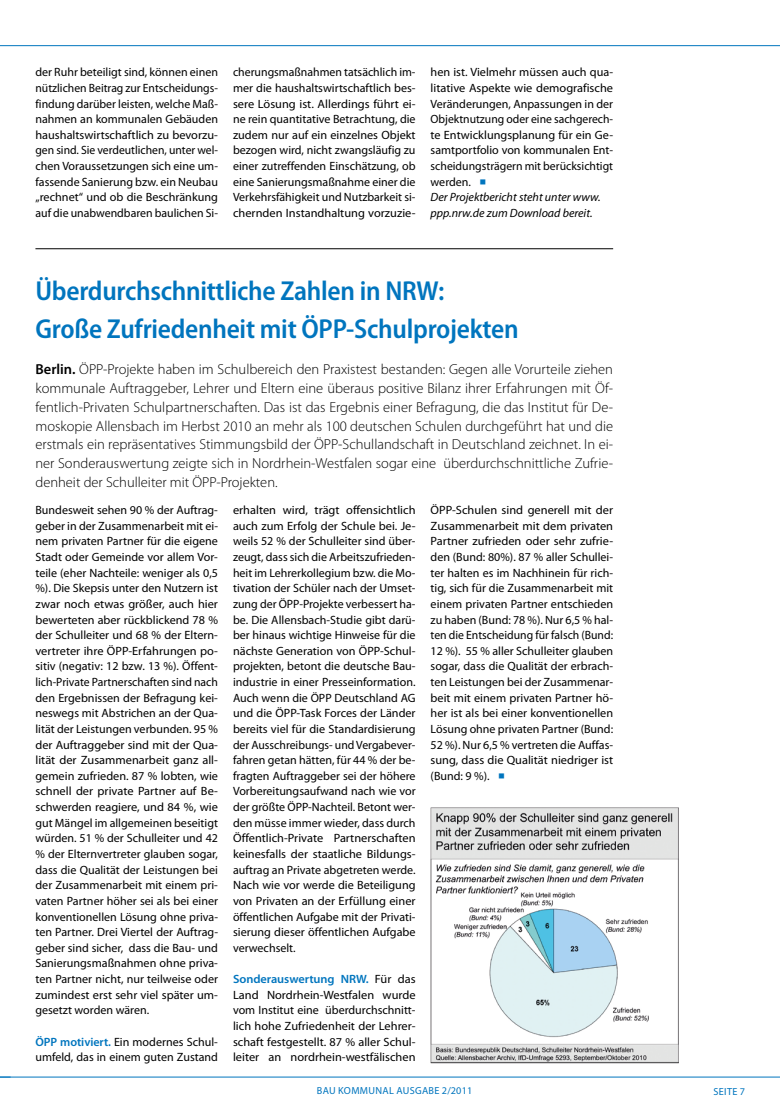
<style>
.page{position:relative;width:780px;height:1117px;background:#fff}
.page>*{position:absolute;margin:0;border:0;box-sizing:border-box;transform-origin:0 0}
.t1{font:600 semi-condensed 27.5px/37.5px "Myriad Pro";letter-spacing:-.01em;color:#0075be}
.t2{font:300 14.5px/18.8px "Myriad Pro";color:#000;text-align:justify}
.t3{font:12px/15.6px "Myriad Pro";color:#000;text-align:justify}
.t4{font:italic 12px/15.6px "Myriad Pro";color:#000}
.t5{font:10.25px "Myriad Pro";letter-spacing:.03em;color:#0075be}
.s1{font-weight:600}
.s2{font-weight:600;color:#0075be}
</style>
<div class="page">
<hr style="left:0;top:1076px;width:780px;height:1px;background:#0075be">
<hr style="left:0;top:45px;width:780px;height:1px;background:#0075be">
<hr style="left:35px;top:248px;width:578px;height:1px;background:#000">
<img style="left:430px;top:807px;width:249px;height:257px">
<p class="t3" style="left:35px;top:65px;width:184px">der Ruhr beteiligt sind, können einen nützlichen Beitrag zur Entscheidungs&shy;findung darüber leisten, welche Maß&shy;nahmen an kommunalen Gebäuden haushaltswirtschaftlich zu bevorzu&shy;gen sind. Sie verdeutlichen, unter wel&shy;chen Voraussetzungen sich eine um&shy;fassende Sanierung bzw. ein Neubau „rechnet“ und ob die Beschränkung auf die unabwendbaren baulichen Si-</p>
<p class="t3" style="left:233px;top:65px;width:184px">cherungsmaßnahmen tatsächlich im&shy;mer die haushaltswirtschaftlich bes&shy;sere Lösung ist. Allerdings führt ei&shy;ne rein quantitative Betrachtung, die zudem nur auf ein einzelnes Objekt bezogen wird, nicht zwangsläufig zu einer zutreffenden Einschätzung, ob eine Sanierungsmaßnahme einer die Verkehrsfähigkeit und Nutzbarkeit si&shy;chernden I nstandhaltung vorzuzie-</p>
<p class="t3" style="left:430px;top:65px;width:184px">hen ist. Vielmehr müssen auch qua&shy;litative Aspekte wie demografische Veränderungen, Anpassungen in der Objektnutzung oder eine sachgerech&shy;te Entwicklungsplanung für ein Ge&shy;samtportfolio von kommunalen Ent&shy;scheidungsträgern mit berücksichtigt werden.</p>
<p class="t4" style="left:430px;top:190px;width:172px">Der Projektbericht steht unter www. ppp.nrw.de zum Download bereit.</p>
<h1 class="t1" style="left:35px;top:272px;width:484px">Überdurchschnittliche Zahlen in NRW:<br>Große Zufriedenheit mit ÖPP-Schulprojekten</h1>
<p class="t2" style="left:35px;top:360px;width:579px"><span class="s1">Berlin.</span> ÖPP-Projekte haben im Schulbereich den Praxistest bestanden: Gegen alle Vorurteile ziehen kommunale Auftraggeber, Lehrer und Eltern eine überaus positive Bilanz ihrer Erfahrungen mit Öf&shy;fentlich-Privaten Schulpartnerschaften. Das ist das Ergebnis einer Befragung, die das Institut für De&shy;moskopie Allensbach im Herbst 2010 an mehr als 100 deutschen Schulen durchgeführt hat und die erstmals ein repräsentatives Stimmungsbild der ÖPP-Schullandschaft in Deutschland zeichnet. In ei&shy;ner Sonderauswertung zeigte sich in Nordrhein-Westfalen sogar eine überdurchschnittliche Zufrie&shy;denheit der Schulleiter mit ÖPP-Projekten.</p>
<p class="t3" style="left:35px;top:502px;width:184px">Bundesweit sehen 90 % der Auftrag&shy;geber in der Zusammenarbeit mit ei&shy;nem privaten Partner für die eigene Stadt oder Gemeinde vor allem Vor&shy;teile (eher Nachteile: weniger als 0,5 %). Die Skepsis unter den Nutzern ist zwar noch etwas größer, auch hier bewerteten aber rückblickend 78 % der Schulleiter und 68 % der Eltern&shy;vertreter ihre ÖPP-Erfahrungen po&shy;sitiv (negativ: 12 bzw. 13 %). Öffent&shy;lich-Private Partnerschaften sind nach den Ergebnissen der Befragung kei&shy;neswegs mit Abstrichen an der Qua&shy;lität der Leistungen verbunden. 95 % der Auftraggeber sind mit der Qua&shy;lität der Zusammenarbeit ganz all&shy;gemein zufrieden. 87 % lobten, wie schnell der private Partner auf Be&shy;schwerden reagiere, und 84 %, wie gut Mängel im allgemeinen beseitigt würden. 51 % der Schulleiter und 42 % der Elternvertreter glauben sogar, dass die Qualität der Leistungen bei der Zusammenarbeit mit einem pri&shy;vaten Partner höher sei als bei einer konventionellen Lösung ohne priva&shy;ten Partner. Drei Viertel der Auftrag&shy;geber sind sicher, dass die Bau- und Sanierungsmaßnahmen ohne priva&shy;ten Partner nicht, nur teilweise oder zumindest erst sehr viel später um&shy;gesetzt worden wären.</p>
<p class="t3" style="left:35px;top:1033px;width:184px"><span class="s2">ÖPP motiviert.</span> Ein modernes Schul&shy;umfeld, das in einem guten Zustand</p>
<p class="t3" style="left:430px;top:502px;width:184px">ÖPP-Schulen sind generell mit der Zusammenarbeit mit dem privaten Partner zufrieden oder sehr zufrie&shy;den (Bund: 80%). 87 % aller Schullei&shy;ter halten es im Nachhinein für rich&shy;tig, sich für die Zusammenarbeit mit einem privaten Partner entschieden zu haben (Bund: 78 %). Nur 6,5 % hal&shy;ten die Entscheidung für falsch (Bund:<br>12 %). 55 % aller Schulleiter glauben sogar, dass die Qualität der erbrach&shy;ten Leistungen bei der Zusammenar&shy;beit mit einem privaten Partner hö&shy;her ist als bei einer konventionellen Lösung ohne privaten Partner (Bund:<br>52 %). Nur 6,5 % vertreten die Auffas&shy;sung, dass die Qualität niedriger ist (Bund: 9 %).</p>
<p class="t3" style="left:233px;top:502px;width:184px">erhalten wird, trägt offensichtlich auch zum Erfolg der Schule bei. Je&shy;weils 52 % der Schulleiter sind über&shy;zeugt, dass sich die Arbeitszufrieden&shy;heit im Lehrerkollegium bzw. die Mo&shy;tivation der Schüler nach der Umset&shy;zung der ÖPP-Projekte verbessert ha&shy;be. Die Allensbach-Studie gibt darü&shy;ber hinaus wichtige Hinweise für die nächste Generation von ÖPP-Schul&shy;projekten, betont die deutsche Bau&shy;industrie in einer Presseinformation.<br>Auch wenn die ÖPP Deutschland AG und die ÖPP-Task Forces der Länder bereits viel für die Standardisierung der Ausschreibungs- und Vergabever&shy;fahren getan hätten, für 44 % der be&shy;fragten Auftraggeber sei der höhere Vorbereitungsaufwand nach wie vor der größte ÖPP-Nachteil. Betont wer&shy;den müsse immer wieder, dass durch Öffentlich-Private Partnerschaften keinesfalls der staatliche Bildungs&shy;auftrag an Private abgetreten werde.<br>Nach wie vor werde die Beteiligung von Privaten an der Erfüllung einer öffentlichen Aufgabe mit der Privati&shy;sierung dieser öffentlichen Aufgabe verwechselt.</p>
<p class="t3" style="left:233px;top:971px;width:184px"><span class="s2">Sonderauswertung NRW.</span> Für das Land Nordrhein-Westfalen wurde vom I nstitut eine überdurchschnitt&shy;lich hohe Zufriedenheit der Lehrer&shy;schaft festgestellt. 87 % aller Schul&shy;leiter an nordrhein-westfälischen</p>
<p class="t5" style="left:317px;top:1084px;width:157px">Bau Kommunal Ausgabe 2/2011</p>
<p class="t5" style="left:713px;top:1085px;width:33px">Seite 7</p>
</div>
